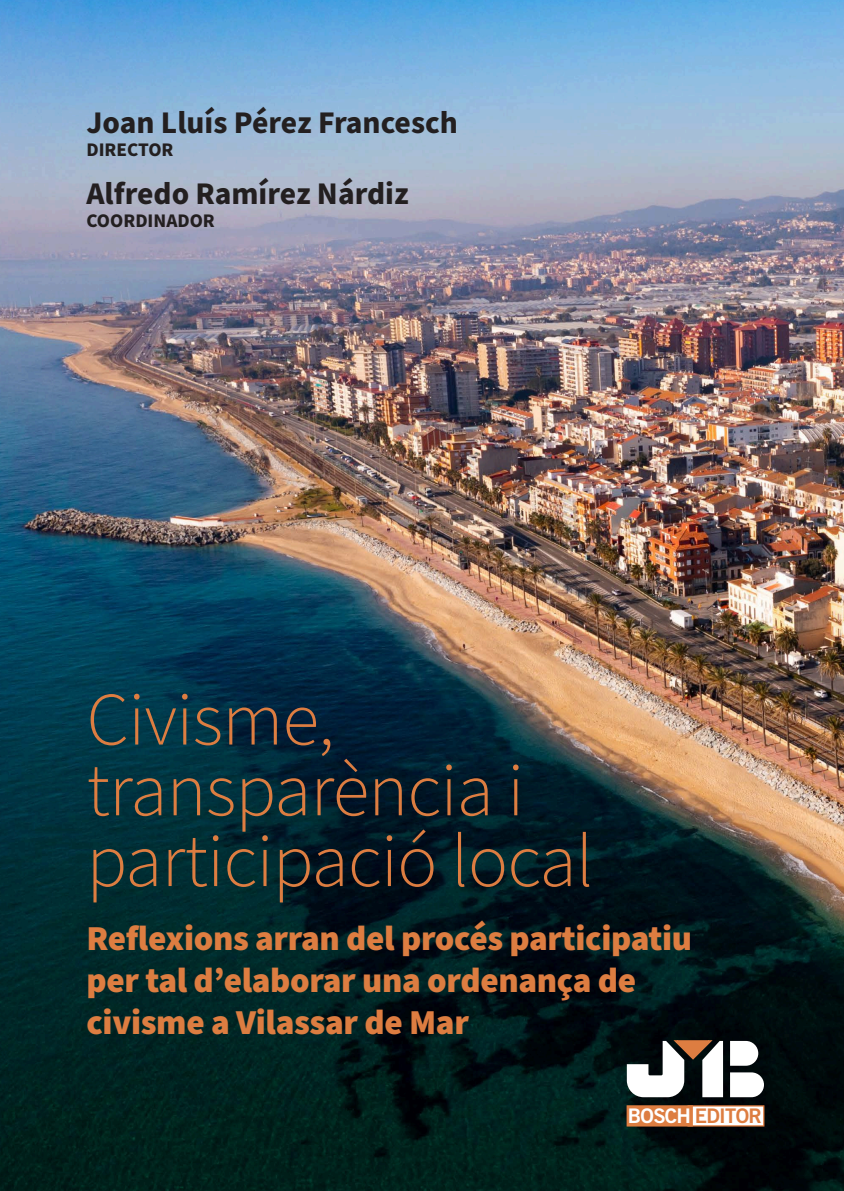
<style>
.page{position:relative;width:844px;height:1191px;background:#fff}
.page>*{position:absolute;margin:0;border:0;box-sizing:border-box;transform-origin:0 0}
.t1{font:300 75.25px/70.7px "Source Sans Pro";letter-spacing:-.01em;color:#dd7d41}
.t2{font:900 35px/42px "Source Sans Pro";letter-spacing:-.01em;color:#dd7d41}
.t3{font:700 31.5px "Source Sans Pro";color:#231f20}
.t4{font:20.12px "Trade Gothic LT Std Bd 2";letter-spacing:-.035em;color:#dd7d41}
.t5{font:700 19.25px "Source Sans Pro";color:#231f20}
.s1{color:#fff}
</style>
<div class="page">
<img style="left:0;top:0;width:843px;height:1191px">
<svg style="left:625px;top:1038px;width:140px;height:60px"></svg>
<div style="left:688px;top:1106px;width:75px;height:19px;background:#fff"></div>
<div style="left:687px;top:1105px;width:77px;height:21px;border:1px solid #dd7d41"></div>
<div style="left:627px;top:1106px;width:65px;height:19px;background:#dd7d41"></div>
<div style="left:626px;top:1105px;width:66px;height:21px;border:1px solid #dd7d41"></div>
<p class="t3" style="left:86px;top:101px;width:373px">Joan Lluís Pérez Francesch</p>
<p class="t5" style="left:86px;top:137px;width:88px">DIRECTOR</p>
<p class="t3" style="left:86px;top:172px;width:324px">Alfredo Ramírez Nárdiz</p>
<p class="t5" style="left:86px;top:208px;width:130px">COORDINADOR</p>
<h1 class="t1" style="left:86px;top:686px;width:508px">Civisme, transparència i participació local</h1>
<p class="t2" style="left:86px;top:918px;width:607px">Reflexions arran del procés participatiu per tal d’elaborar una ordenança de civisme a Vilassar de Mar</p>
<p class="t4" style="left:627px;top:1103px;width:135px"><span class="s1">BOSCH</span> EDITOR</p>
</div>
